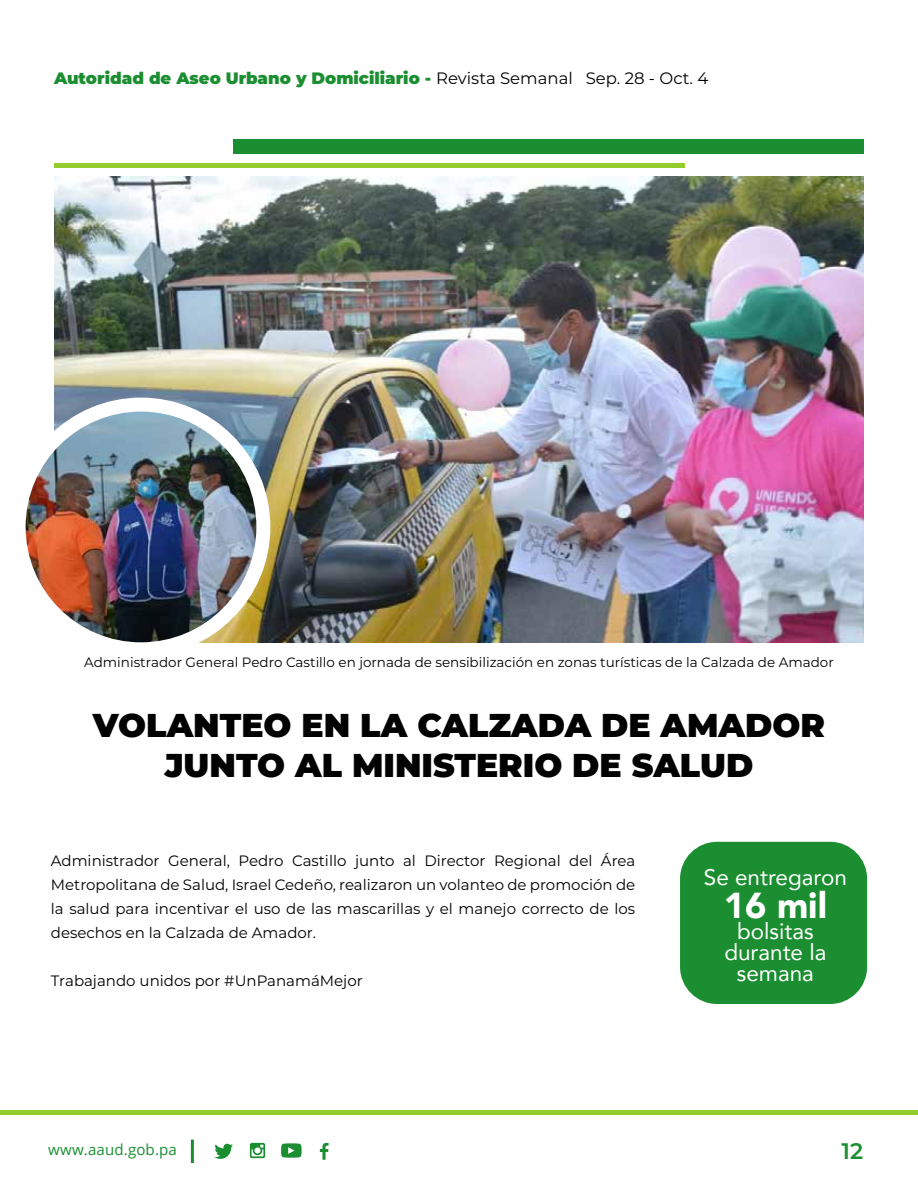
<style>
.page{position:relative;width:918px;height:1188px;background:#fff}
.page>*{position:absolute;margin:0;border:0;box-sizing:border-box;transform-origin:0 0}
.t1{font:900 36px "Avenir";color:#fff}
.t2{font:900 33px/39.6px "Montserrat";color:#020202;text-align:center}
.t3{font:22.5px/21px "Avenir";color:#fff;text-align:center}
.t4{font:600 22.5px "Montserrat";color:#1b8e31}
.t5{font:900 16.5px "Montserrat";color:#1b8e31}
.t6{font:15px/24px "Montserrat";color:#000;text-align:justify}
.t7{font:15px "Open Sans";letter-spacing:.01em;color:#1b8e31}
.t8{font:13.5px "Montserrat";color:#000}
.s1{font-weight:400;color:#000}
</style>
<div class="page">
<hr style="left:0;top:1111px;width:918px;height:4px;background:#93cc2c">
<img style="left:54px;top:177px;width:810px;height:466px">
<div style="left:54px;top:163px;width:630px;height:5px;background:#93cc2c"></div>
<div style="left:234px;top:139px;width:630px;height:15px;background:#1b8e31"></div>
<hr style="left:191px;top:1140px;width:3px;height:23px;background:#1b8e31">
<svg style="left:214px;top:1144px;width:19px;height:15px"></svg>
<svg style="left:250px;top:1143px;width:15px;height:15px"></svg>
<svg style="left:320px;top:1143px;width:9px;height:17px"></svg>
<svg style="left:281px;top:1143px;width:21px;height:15px"></svg>
<svg style="left:25px;top:398px;width:245px;height:245px"></svg>
<img style="left:26px;top:412px;width:230px;height:230px;border-radius:115px">
<div style="left:680px;top:842px;width:187px;height:162px;background:#1b8e31;border-radius:37px"></div>
<p class="t5" style="left:54px;top:66px;width:656px">Autoridad de Aseo Urbano y Domiciliario - <span class="s1">Revista Semanal Sep. 28 - Oct. 4</span></p>
<p class="t8" style="left:84px;top:653px;width:751px">Administrador General Pedro Castillo en jornada de sensibilización en zonas turísticas de la Calzada de Amador</p>
<h2 class="t2" style="left:93px;top:703px;width:734px">VOLANTEO EN LA CALZADA DE AMADOR<br>JUNTO AL MINISTERIO DE SALUD</h2>
<p class="t6" style="left:51px;top:848px;width:586px">Administrador General, Pedro Castillo junto al Director Regional del Área Metropolitana de Salud, Israel Cedeño, realizaron un volanteo de promoción de la salud para incentivar el uso de las mascarillas y el manejo correcto de los desechos en la Calzada de Amador.</p>
<p class="t6" style="left:51px;top:968px;width:313px">Trabajando unidos por #UnPanamáMejor</p>
<p class="t7" style="left:48px;top:1140px;width:130px">www.aaud.gob.pa</p>
<h3 class="t3" style="left:704px;top:866px;width:145px">Se entregaron</h3>
<h1 class="t1" style="left:724px;top:874px;width:105px">16 mil</h1>
<h3 class="t3" style="left:724px;top:920px;width:104px">bolsitas durante la semana</h3>
<h3 class="t4" style="left:842px;top:1135px;width:23px">12</h3>
</div>
